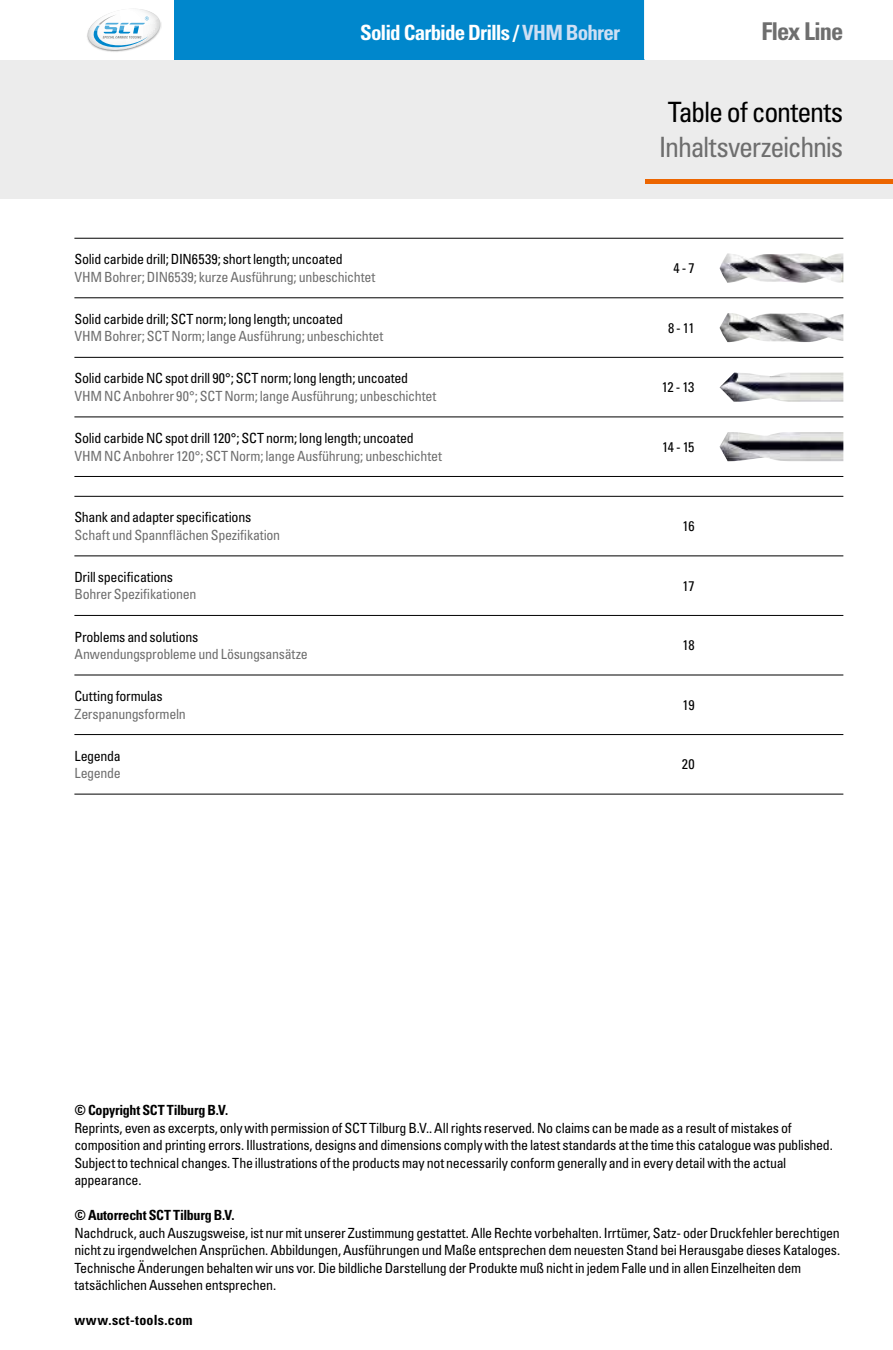
<style>
.page{position:relative;width:893px;height:1350px;background:#fff}
.page>*{position:absolute;margin:0;border:0;box-sizing:border-box;transform-origin:0 0}
.t1{font:condensed 28px "Univers LT Std";letter-spacing:-.045em;color:#6e6e6e}
.t2{font:condensed 28px "Univers LT Std";letter-spacing:-.04em;color:#000}
.t3{font:700 condensed 24.5px "Univers LT Std";letter-spacing:-.045em;color:#6e6e6e}
.t4{font:700 condensed 21px "Univers LT Std";letter-spacing:-.04em;color:#fff}
.t5{font:condensed 14px/17.5px "Univers LT Std";letter-spacing:-.02em;color:#000}
.t6{font:condensed 14px "Univers LT Std";letter-spacing:-.02em;color:#6e6e6e}
.t7{font:700 condensed 14px "Univers LT Std";letter-spacing:-.01em;color:#000}
.t8{font:700 condensed 14px "Univers LT Std";letter-spacing:.02em;color:#000}
.s1{color:#cddff4}
</style>
<div class="page">
<div style="left:0;top:0;width:893px;height:198px;background:#ececec"></div>
<div style="left:174px;top:0;width:471px;height:60px;background:#0087cc"></div>
<div style="left:645px;top:0;width:248px;height:60px;background:#fff"></div>
<div style="left:0;top:0;width:174px;height:60px;background:#fff"></div>
<svg style="left:87px;top:9px;width:75px;height:43px"></svg>
<div style="left:645px;top:179px;width:248px;height:5px;background:#ec6500"></div>
<hr style="left:644px;top:0;width:2px;height:60px;background:#fff">
<hr style="left:74px;top:238px;width:769px;height:1px;background:#000">
<hr style="left:74px;top:297px;width:769px;height:1px;background:#000">
<hr style="left:74px;top:357px;width:769px;height:1px;background:#000">
<hr style="left:74px;top:416px;width:769px;height:1px;background:#000">
<hr style="left:74px;top:476px;width:769px;height:1px;background:#000">
<img style="left:719px;top:253px;width:124px;height:30px">
<img style="left:719px;top:313px;width:124px;height:29px">
<img style="left:719px;top:372px;width:124px;height:30px">
<img style="left:720px;top:432px;width:123px;height:29px">
<hr style="left:74px;top:496px;width:769px;height:1px;background:#000">
<hr style="left:74px;top:555px;width:769px;height:1px;background:#000">
<hr style="left:74px;top:615px;width:769px;height:1px;background:#000">
<hr style="left:74px;top:674px;width:769px;height:1px;background:#000">
<hr style="left:74px;top:734px;width:769px;height:1px;background:#000">
<hr style="left:74px;top:793px;width:769px;height:1px;background:#000">
<h3 class="t4" style="left:360px;top:19px;width:261px">Solid Carbide Drills / <span class="s1">VHM Bohrer</span></h3>
<h2 class="t3" style="left:761px;top:16px;width:83px">Flex Line</h2>
<p class="t5" style="left:74px;top:250px;width:270px">Solid carbide drill; DIN6539; short length; uncoated</p>
<p class="t6" style="left:74px;top:268px;width:302px">VHM Bohrer; DIN6539; kurze Ausführung; unbeschichtet</p>
<p class="t5" style="left:74px;top:310px;width:270px">Solid carbide drill; SCT norm; long length; uncoated</p>
<p class="t6" style="left:74px;top:327px;width:310px">VHM Bohrer; SCT Norm; lange Ausführung; unbeschichtet</p>
<p class="t5" style="left:74px;top:369px;width:335px">Solid carbide NC spot drill 90°; SCT norm; long length; uncoated</p>
<p class="t6" style="left:74px;top:387px;width:363px">VHM NC Anbohrer 90°; SCT Norm; lange Ausführung; unbeschichtet</p>
<p class="t5" style="left:74px;top:429px;width:341px">Solid carbide NC spot drill 120°; SCT norm; long length; uncoated</p>
<p class="t6" style="left:74px;top:446px;width:369px">VHM NC Anbohrer 120°; SCT Norm; lange Ausführung; unbeschichtet</p>
<p class="t5" style="left:74px;top:508px;width:178px">Shank and adapter specifications</p>
<p class="t6" style="left:74px;top:526px;width:207px">Schaft und Spannflächen Spezifikation</p>
<p class="t5" style="left:74px;top:568px;width:100px">Drill specifications</p>
<p class="t6" style="left:74px;top:585px;width:124px">Bohrer Spezifikationen</p>
<p class="t5" style="left:74px;top:627px;width:125px">Problems and solutions</p>
<p class="t6" style="left:74px;top:645px;width:235px">Anwendungsprobleme und Lösungsansätze</p>
<p class="t5" style="left:74px;top:687px;width:90px">Cutting formulas</p>
<p class="t6" style="left:74px;top:704px;width:113px">Zerspanungsformeln</p>
<p class="t5" style="left:74px;top:746px;width:48px">Legenda</p>
<p class="t6" style="left:74px;top:764px;width:48px">Legende</p>
<h1 class="t2" style="left:668px;top:94px;width:177px">Table of contents</h1>
<h1 class="t1" style="left:659px;top:129px;width:186px">Inhaltsverzeichnis</h1>
<p class="t5" style="left:673px;top:259px;width:23px">4 - 7</p>
<p class="t5" style="left:668px;top:319px;width:28px">8 - 11</p>
<p class="t5" style="left:662px;top:378px;width:34px">12 - 13</p>
<p class="t5" style="left:662px;top:438px;width:34px">14 - 15</p>
<p class="t5" style="left:683px;top:517px;width:13px">16</p>
<p class="t5" style="left:682px;top:576px;width:13px">17</p>
<p class="t5" style="left:683px;top:636px;width:13px">18</p>
<p class="t5" style="left:683px;top:696px;width:13px">19</p>
<p class="t5" style="left:682px;top:755px;width:14px">20</p>
<p class="t7" style="left:74px;top:1101px;width:155px">© Copyright SCT Tilburg B.V.</p>
<p class="t5" style="left:74px;top:1118px;width:760px">Reprints, even as excerpts, only with permission of SCT Tilburg B.V.. All rights reserved. No claims can be made as a result of mistakes of composition and printing errors. Illustrations, designs and dimensions comply with the latest standards at the time this catalogue was published.<br>Subject to technical changes. The illustrations of the products may not necessarily conform generally and in every detail with the actual appearance.</p>
<p class="t7" style="left:74px;top:1206px;width:162px">© Autorrecht SCT Tilburg B.V.</p>
<p class="t5" style="left:74px;top:1223px;width:767px">Nachdruck, auch Auszugsweise, ist nur mit unserer Zustimmung gestattet. Alle Rechte vorbehalten. Irrtümer, Satz- oder Druckfehler berechtigen nicht zu irgendwelchen Ansprüchen. Abbildungen, Ausführungen und Maße entsprechen dem neuesten Stand bei Herausgabe dieses Kataloges.<br>Technische Änderungen behalten wir uns vor. Die bildliche Darstellung der Produkte muß nicht in jedem Falle und in allen Einzelheiten dem tatsächlichen Aussehen entsprechen.</p>
<p class="t8" style="left:74px;top:1311px;width:120px">www.sct-tools.com</p>
</div>
